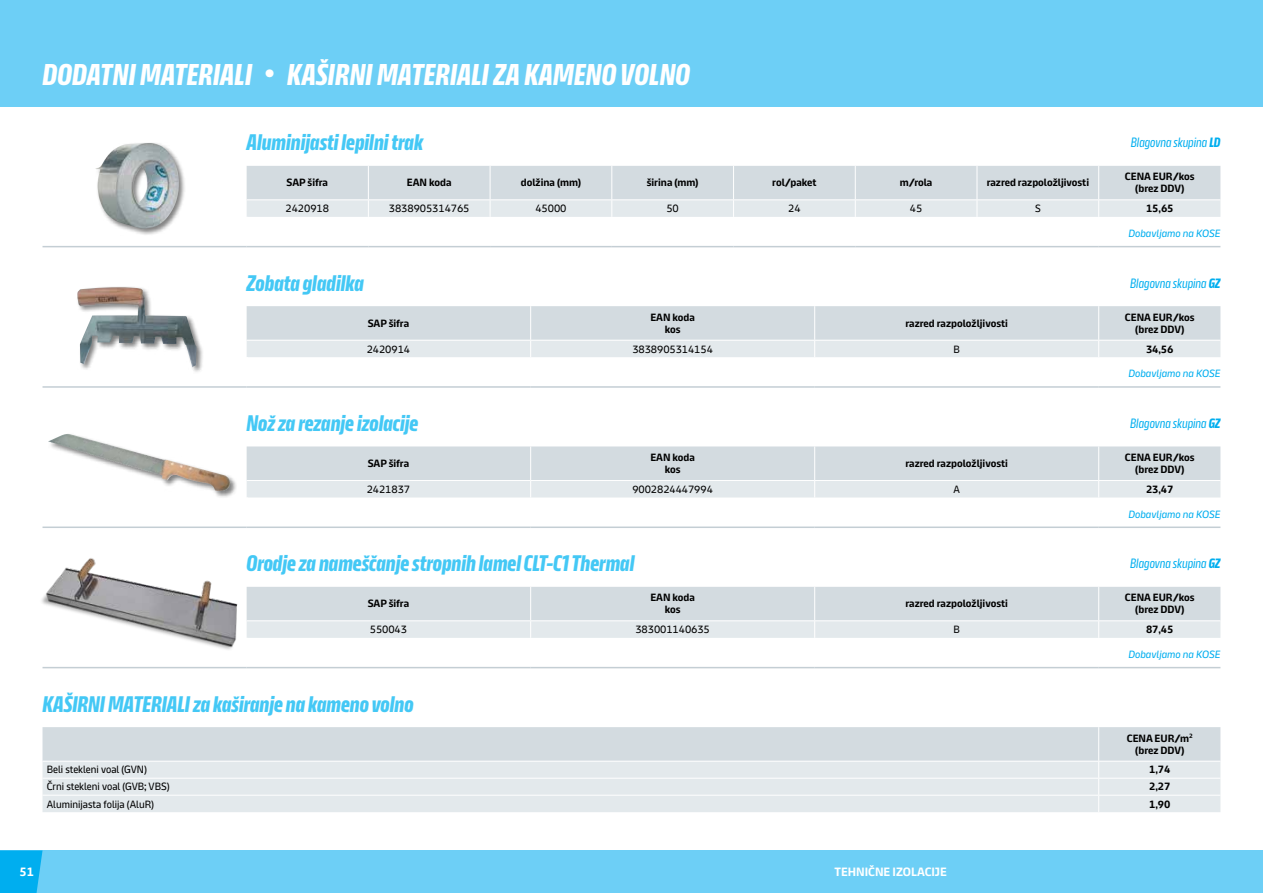
<style>
.page{position:relative;width:1263px;height:893px;background:#fff}
.page>*{position:absolute;margin:0;border:0;box-sizing:border-box;transform-origin:0 0}
.t1{font:700 30px "Knauf Head";letter-spacing:.01em;color:#fff}
.t2{font:700 22.5px "Knauf Head";color:#44c8f5}
.t3{font:13.5px "Knauf Head";color:#00aeef}
.t4{font:700 12px "Knauf";color:#fff}
.t5{font:700 10.5px/12px "Knauf";color:#000;text-align:center}
.t6{font:10.5px "Knauf";letter-spacing:-.01em;color:#000}
.t7{font:italic 10.5px "Knauf";color:#00aeef}
.s1{font-weight:700}
</style>
<div class="page">
<div style="left:0;top:850px;width:1263px;height:43px;background:#6dcff6"></div>
<svg style="left:0;top:850px;width:43px;height:43px;background:#09b0ef"></svg>
<div style="left:0;top:0;width:1263px;height:106px;background:#6dcff6"></div>
<hr style="left:43px;top:246px;width:204px;height:1px;background:#c4ced4">
<hr style="left:247px;top:246px;width:121px;height:1px;background:#c4ced4">
<hr style="left:368px;top:246px;width:122px;height:1px;background:#c4ced4">
<hr style="left:490px;top:246px;width:122px;height:1px;background:#c4ced4">
<hr style="left:612px;top:246px;width:121px;height:1px;background:#c4ced4">
<hr style="left:733px;top:246px;width:122px;height:1px;background:#c4ced4">
<hr style="left:855px;top:246px;width:122px;height:1px;background:#c4ced4">
<hr style="left:977px;top:246px;width:122px;height:1px;background:#c4ced4">
<hr style="left:1099px;top:246px;width:121px;height:1px;background:#c4ced4">
<svg style="left:247px;top:166px;width:973px;height:51px;background:#d9e0e4"></svg>
<div style="left:95px;top:141px;width:91px;height:95px;background:#000;opacity:.5"></div>
<img style="left:95px;top:143px;width:84px;height:86px">
<hr style="left:43px;top:386px;width:204px;height:2px;background:#c4ced4">
<hr style="left:247px;top:386px;width:284px;height:2px;background:#c4ced4">
<hr style="left:531px;top:386px;width:284px;height:2px;background:#c4ced4">
<hr style="left:815px;top:386px;width:284px;height:2px;background:#c4ced4">
<hr style="left:1099px;top:386px;width:121px;height:2px;background:#c4ced4">
<svg style="left:247px;top:306px;width:973px;height:51px;background:#d9e0e4"></svg>
<div style="left:76px;top:285px;width:128px;height:90px;background:#000;opacity:.5"></div>
<img style="left:76px;top:287px;width:121px;height:80px">
<hr style="left:43px;top:526px;width:204px;height:2px;background:#c4ced4">
<hr style="left:247px;top:526px;width:284px;height:2px;background:#c4ced4">
<hr style="left:531px;top:526px;width:284px;height:2px;background:#c4ced4">
<hr style="left:815px;top:526px;width:284px;height:2px;background:#c4ced4">
<hr style="left:1099px;top:526px;width:121px;height:2px;background:#c4ced4">
<svg style="left:247px;top:446px;width:973px;height:51px;background:#d9e0e4"></svg>
<div style="left:47px;top:432px;width:191px;height:67px;background:#000;opacity:.5"></div>
<img style="left:48px;top:436px;width:129px;height:44px">
<hr style="left:43px;top:667px;width:204px;height:1px;background:#c4ced4">
<hr style="left:247px;top:667px;width:284px;height:1px;background:#c4ced4">
<hr style="left:531px;top:667px;width:284px;height:1px;background:#c4ced4">
<hr style="left:815px;top:667px;width:284px;height:1px;background:#c4ced4">
<hr style="left:1099px;top:667px;width:121px;height:1px;background:#c4ced4">
<svg style="left:247px;top:587px;width:973px;height:51px;background:#d9e0e4"></svg>
<img style="left:41px;top:558px;width:197px;height:110px">
<svg style="left:43px;top:727px;width:1177px;height:85px;background:#dde4e7"></svg>
<h1 class="t1" style="left:43px;top:59px;width:649px">DODATNI MATERIALI <sup>•</sup> KAŠIRNI MATERIALI ZA KAMENO VOLNO</h1>
<h2 class="t2" style="left:247px;top:131px;width:178px">Aluminijasti lepilni trak</h2>
<p class="t3" style="left:1131px;top:135px;width:91px">Blagovna skupina <span class="s1">LD</span></p>
<p class="t5" style="left:287px;top:177px;width:43px">SAP šifra</p>
<p class="t5" style="left:407px;top:177px;width:46px">EAN koda</p>
<p class="t5" style="left:521px;top:177px;width:62px">dolžina (mm)</p>
<p class="t5" style="left:647px;top:177px;width:53px">širina (mm)</p>
<p class="t5" style="left:772px;top:177px;width:46px">rol/paket</p>
<p class="t5" style="left:900px;top:177px;width:34px">m/rola</p>
<p class="t5" style="left:987px;top:177px;width:104px">razred razpoložljivosti</p>
<p class="t5" style="left:1125px;top:171px;width:71px">CENA EUR/kos (brez DDV)</p>
<p class="t6" style="left:286px;top:203px;width:45px">2420918</p>
<p class="t6" style="left:389px;top:203px;width:82px">3838905314765</p>
<p class="t6" style="left:535px;top:203px;width:33px">45000</p>
<p class="t6" style="left:666px;top:203px;width:14px">50</p>
<p class="t6" style="left:788px;top:203px;width:14px">24</p>
<p class="t6" style="left:910px;top:203px;width:14px">45</p>
<p class="t6" style="left:1035px;top:203px;width:7px">S</p>
<p class="t5" style="left:1146px;top:202px;width:29px">15,65</p>
<p class="t7" style="left:1128px;top:228px;width:93px">Dobavljamo na KOSE</p>
<h2 class="t2" style="left:247px;top:271px;width:119px">Zobata gladilka</h2>
<p class="t3" style="left:1130px;top:276px;width:92px">Blagovna skupina <span class="s1">GZ</span></p>
<p class="t5" style="left:368px;top:317px;width:43px">SAP šifra</p>
<p class="t5" style="left:650px;top:311px;width:46px">EAN koda kos</p>
<p class="t5" style="left:905px;top:317px;width:104px">razred razpoložljivosti</p>
<p class="t5" style="left:1125px;top:311px;width:71px">CENA EUR/kos (brez DDV)</p>
<p class="t6" style="left:367px;top:343px;width:45px">2420914</p>
<p class="t6" style="left:632px;top:343px;width:82px">3838905314154</p>
<p class="t6" style="left:953px;top:343px;width:8px">B</p>
<p class="t5" style="left:1146px;top:343px;width:29px">34,56</p>
<p class="t7" style="left:1128px;top:368px;width:93px">Dobavljamo na KOSE</p>
<h2 class="t2" style="left:247px;top:412px;width:173px">Nož za rezanje izolacije</h2>
<p class="t3" style="left:1130px;top:416px;width:92px">Blagovna skupina <span class="s1">GZ</span></p>
<p class="t5" style="left:368px;top:457px;width:43px">SAP šifra</p>
<p class="t5" style="left:650px;top:451px;width:46px">EAN koda kos</p>
<p class="t5" style="left:905px;top:457px;width:104px">razred razpoložljivosti</p>
<p class="t5" style="left:1125px;top:451px;width:71px">CENA EUR/kos (brez DDV)</p>
<p class="t6" style="left:367px;top:483px;width:45px">2421837</p>
<p class="t6" style="left:632px;top:483px;width:82px">9002824447994</p>
<p class="t6" style="left:954px;top:483px;width:8px">A</p>
<p class="t5" style="left:1146px;top:483px;width:29px">23,47</p>
<p class="t7" style="left:1128px;top:508px;width:93px">Dobavljamo na KOSE</p>
<h2 class="t2" style="left:247px;top:552px;width:389px">Orodje za nameščanje stropnih lamel CLT-C1 Thermal</h2>
<p class="t3" style="left:1130px;top:556px;width:92px">Blagovna skupina <span class="s1">GZ</span></p>
<p class="t5" style="left:368px;top:597px;width:43px">SAP šifra</p>
<p class="t5" style="left:650px;top:591px;width:46px">EAN koda kos</p>
<p class="t5" style="left:905px;top:597px;width:104px">razred razpoložljivosti</p>
<p class="t5" style="left:1125px;top:592px;width:71px">CENA EUR/kos (brez DDV)</p>
<p class="t6" style="left:370px;top:624px;width:39px">550043</p>
<p class="t6" style="left:635px;top:624px;width:76px">383001140635</p>
<p class="t6" style="left:953px;top:624px;width:8px">B</p>
<p class="t5" style="left:1146px;top:623px;width:29px">87,45</p>
<h2 class="t2" style="left:43px;top:692px;width:373px">KAŠIRNI MATERIALI za kaširanje na kameno volno</h2>
<p class="t7" style="left:1128px;top:648px;width:93px">Dobavljamo na KOSE</p>
<p class="t5" style="left:1127px;top:732px;width:68px">CENA EUR/m<sup>2 </sup>(brez DDV)</p>
<p class="t6" style="left:47px;top:764px;width:102px">Beli stekleni voal (GVN)</p>
<p class="t5" style="left:1149px;top:764px;width:23px">1,74</p>
<p class="t6" style="left:47px;top:781px;width:124px">Črni stekleni voal (GVB; VBS)</p>
<p class="t5" style="left:1149px;top:781px;width:23px">2,27</p>
<p class="t6" style="left:47px;top:798px;width:109px">Aluminijasta folija (AluR)</p>
<p class="t5" style="left:1149px;top:798px;width:23px">1,90</p>
<p class="t4" style="left:20px;top:865px;width:16px">51</p>
<p class="t4" style="left:834px;top:865px;width:114px">TEHNIČNE IZOLACIJE</p>
</div>
